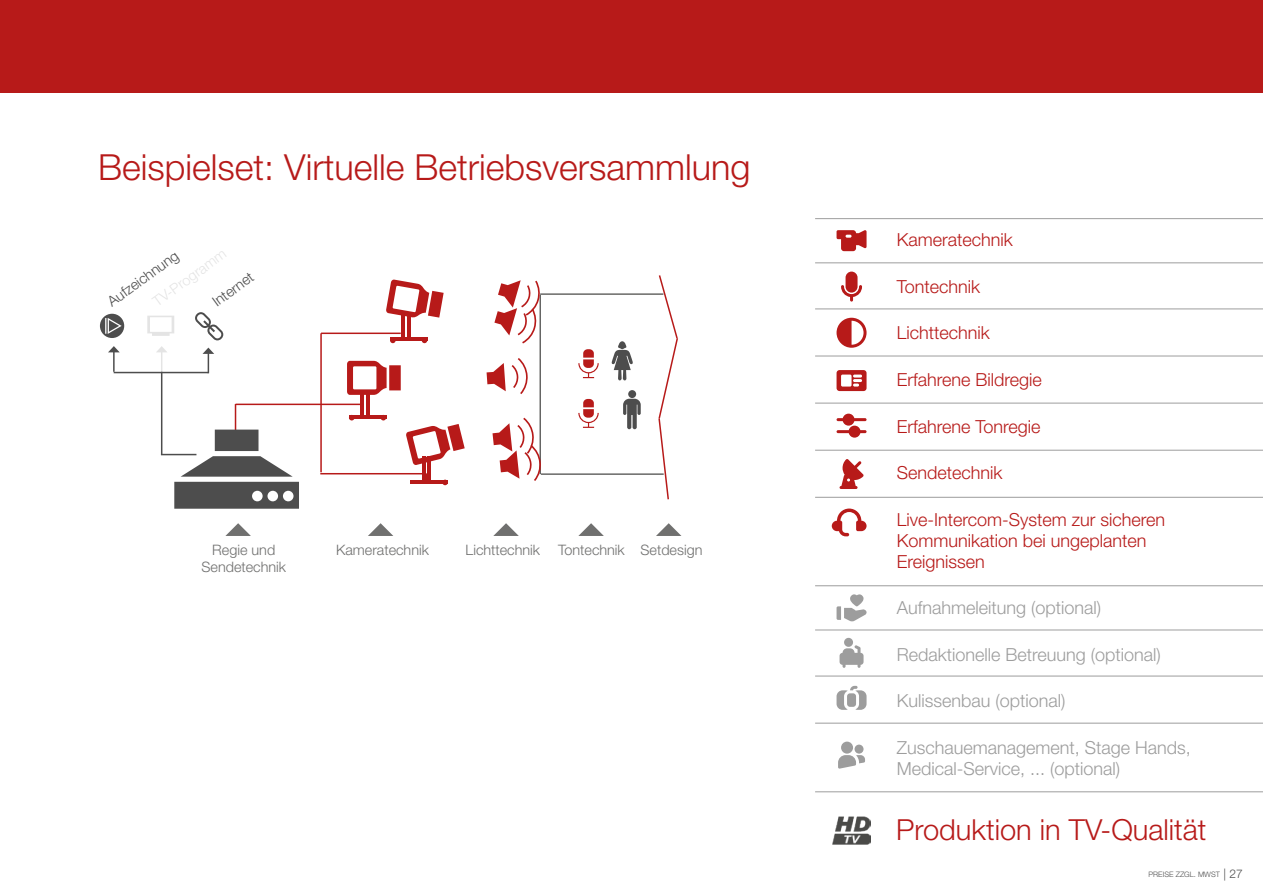
<style>
.page{position:relative;width:1263px;height:893px;background:#fff}
.page>*{position:absolute;margin:0;border:0;box-sizing:border-box;transform-origin:0 0}
.t1{font:300 36px "Helvetica Neue";color:#b71a19}
.t2{font:300 29.1px "Helvetica Neue";color:#b71a19}
.t3{font:300 18px/21px "Helvetica Neue";color:#b71a19}
.t4{font:300 18px/21px "Helvetica Neue";color:#9d9d9d}
.t5{font:300 14.4px "Helvetica Neue";color:#70706f}
.t6{font:300 14.4px/26.7px "Helvetica Neue";color:#4d4d4d}
.t7{font:300 7.5px "Helvetica Neue";color:#4d4d4d}
.s1{font-size:12px}
</style>
<div class="page">
<div style="left:0;top:0;width:1263px;height:92px;background:#b71a19"></div>
<svg style="left:657px;top:275px;width:21px;height:225px"></svg>
<hr style="left:540px;top:294px;width:123px;height:1px;background:#1d1d1b">
<hr style="left:540px;top:295px;width:1px;height:179px;background:#1d1d1b">
<hr style="left:541px;top:474px;width:123px;height:1px;background:#1d1d1b">
<svg style="left:623px;top:390px;width:18px;height:39px"></svg>
<svg style="left:612px;top:341px;width:21px;height:39px"></svg>
<svg style="left:386px;top:279px;width:58px;height:39px"></svg>
<hr style="left:401px;top:314px;width:4px;height:26px;background:#b71a19">
<hr style="left:390px;top:338px;width:37px;height:3px;background:#b71a19">
<hr style="left:407px;top:314px;width:3px;height:26px;background:#b71a19">
<svg style="left:347px;top:361px;width:54px;height:34px"></svg>
<hr style="left:360px;top:392px;width:4px;height:26px;background:#b71a19">
<hr style="left:349px;top:415px;width:37px;height:4px;background:#b71a19">
<hr style="left:366px;top:392px;width:3px;height:26px;background:#b71a19">
<div style="left:423px;top:473px;width:7px;height:7px;background:#b71a19;border-radius:50%"></div>
<svg style="left:406px;top:424px;width:59px;height:41px"></svg>
<hr style="left:422px;top:456px;width:3px;height:26px;background:#b71a19">
<hr style="left:411px;top:480px;width:37px;height:3px;background:#b71a19">
<hr style="left:427px;top:456px;width:4px;height:26px;background:#b71a19">
<svg style="left:494px;top:280px;width:47px;height:63px"></svg>
<svg style="left:492px;top:418px;width:49px;height:63px"></svg>
<svg style="left:195px;top:312px;width:28px;height:28px"></svg>
<svg style="left:147px;top:316px;width:27px;height:20px"></svg>
<hr style="left:321px;top:333px;width:80px;height:1px;background:#b71a19">
<hr style="left:320px;top:333px;width:2px;height:139px;background:#b71a19">
<hr style="left:235px;top:404px;width:126px;height:1px;background:#b71a19">
<hr style="left:235px;top:404px;width:1px;height:30px;background:#b71a19">
<hr style="left:320px;top:473px;width:103px;height:1px;background:#b71a19">
<svg style="left:487px;top:358px;width:41px;height:36px"></svg>
<svg style="left:578px;top:349px;width:21px;height:29px"></svg>
<svg style="left:578px;top:399px;width:21px;height:29px"></svg>
<hr style="left:161px;top:454px;width:35px;height:1px;background:#4d4d4d">
<hr style="left:161px;top:372px;width:1px;height:83px;background:#4d4d4d">
<hr style="left:114px;top:372px;width:94px;height:1px;background:#4d4d4d">
<svg style="left:156px;top:346px;width:12px;height:26px"></svg>
<svg style="left:203px;top:348px;width:11px;height:25px"></svg>
<svg style="left:225px;top:523px;width:26px;height:13px"></svg>
<svg style="left:368px;top:523px;width:25px;height:13px"></svg>
<svg style="left:493px;top:523px;width:26px;height:13px"></svg>
<svg style="left:578px;top:523px;width:26px;height:13px"></svg>
<svg style="left:656px;top:523px;width:25px;height:13px"></svg>
<div style="left:215px;top:430px;width:43px;height:21px;background:#4d4d4d"></div>
<svg style="left:174px;top:456px;width:125px;height:53px"></svg>
<svg style="left:100px;top:314px;width:24px;height:24px"></svg>
<hr style="left:113px;top:352px;width:2px;height:20px;background:#4d4d4d">
<svg style="left:108px;top:346px;width:12px;height:6px"></svg>
<img style="left:833px;top:816px;width:37px;height:28px">
<svg style="left:832px;top:508px;width:34px;height:28px"></svg>
<svg style="left:836px;top:230px;width:30px;height:21px"></svg>
<hr style="left:815px;top:218px;width:448px;height:1px;background:#9d9d9d">
<hr style="left:815px;top:262px;width:448px;height:1px;background:#9d9d9d">
<hr style="left:815px;top:308px;width:448px;height:1px;background:#9d9d9d">
<hr style="left:815px;top:356px;width:448px;height:1px;background:#9d9d9d">
<hr style="left:815px;top:403px;width:448px;height:1px;background:#9d9d9d">
<hr style="left:815px;top:450px;width:448px;height:1px;background:#9d9d9d">
<hr style="left:815px;top:497px;width:448px;height:1px;background:#9d9d9d">
<hr style="left:815px;top:585px;width:448px;height:1px;background:#9d9d9d">
<hr style="left:815px;top:630px;width:448px;height:1px;background:#9d9d9d">
<hr style="left:815px;top:676px;width:448px;height:1px;background:#9d9d9d">
<hr style="left:815px;top:723px;width:448px;height:1px;background:#9d9d9d">
<hr style="left:815px;top:791px;width:448px;height:1px;background:#9d9d9d">
<svg style="left:839px;top:459px;width:25px;height:30px"></svg>
<div style="left:845px;top:272px;width:12px;height:21px;background:#b71a19;border-radius:6px"></div>
<svg style="left:841px;top:285px;width:21px;height:17px"></svg>
<svg style="left:836px;top:318px;width:30px;height:30px"></svg>
<svg style="left:836px;top:370px;width:30px;height:21px"></svg>
<svg style="left:839px;top:645px;width:24px;height:23px"></svg>
<div style="left:844px;top:638px;width:9px;height:9px;background:#9d9d9d;border-radius:50%"></div>
<svg style="left:836px;top:594px;width:31px;height:27px"></svg>
<div style="left:841px;top:742px;width:12px;height:12px;background:#9d9d9d;border-radius:50%"></div>
<div style="left:854px;top:745px;width:9px;height:9px;background:#9d9d9d;border-radius:50%"></div>
<svg style="left:838px;top:755px;width:27px;height:14px"></svg>
<svg style="left:836px;top:414px;width:30px;height:24px"></svg>
<svg style="left:836px;top:686px;width:30px;height:24px"></svg>
<h1 class="t1" style="left:98px;top:145px;width:654px">Beispielset: Virtuelle Betriebsversammlung</h1>
<p class="t6" style="left:131px;top:270px;width:88px;text-indent:-37px;rotate:-36deg">Aufzeichnung<br>TV-Programm</p>
<p class="t6" style="left:206px;top:292px;width:48px;rotate:-36deg">Internet</p>
<p class="t5" style="left:212px;top:541px;width:64px">Regie und</p>
<p class="t5" style="left:336px;top:541px;width:94px">Kameratechnik</p>
<p class="t5" style="left:201px;top:558px;width:86px">Sendetechnik</p>
<p class="t5" style="left:466px;top:541px;width:76px">Lichttechnik</p>
<p class="t5" style="left:558px;top:541px;width:146px">Tontechnik Setdesign</p>
<p class="t3" style="left:897px;top:229px;width:118px">Kameratechnik</p>
<p class="t3" style="left:897px;top:276px;width:85px">Tontechnik</p>
<p class="t3" style="left:897px;top:322px;width:95px">Lichttechnik</p>
<p class="t3" style="left:897px;top:369px;width:147px">Erfahrene Bildregie</p>
<p class="t3" style="left:897px;top:415px;width:145px">Erfahrene Tonregie</p>
<p class="t3" style="left:897px;top:462px;width:107px">Sendetechnik</p>
<p class="t3" style="left:897px;top:508px;width:270px">Live-Intercom-System zur sicheren<br>Kommunikation bei ungeplanten<br>Ereignissen</p>
<p class="t4" style="left:897px;top:597px;width:206px">Aufnahmeleitung (optional)</p>
<p class="t4" style="left:897px;top:643px;width:266px">Redaktionelle Betreuung (optional)</p>
<p class="t4" style="left:897px;top:690px;width:170px">Kulissenbau (optional)</p>
<p class="t4" style="left:897px;top:736px;width:296px">Zuschauemanagement, Stage Hands,<br>Medical-Service, ... (optional)</p>
<h2 class="t2" style="left:896px;top:812px;width:312px">Produktion in TV-Qualität</h2>
<p class="t7" style="left:1148px;top:870px;width:96px">PREISE ZZGL. MWST <span class="s1">| 27</span></p>
</div>
